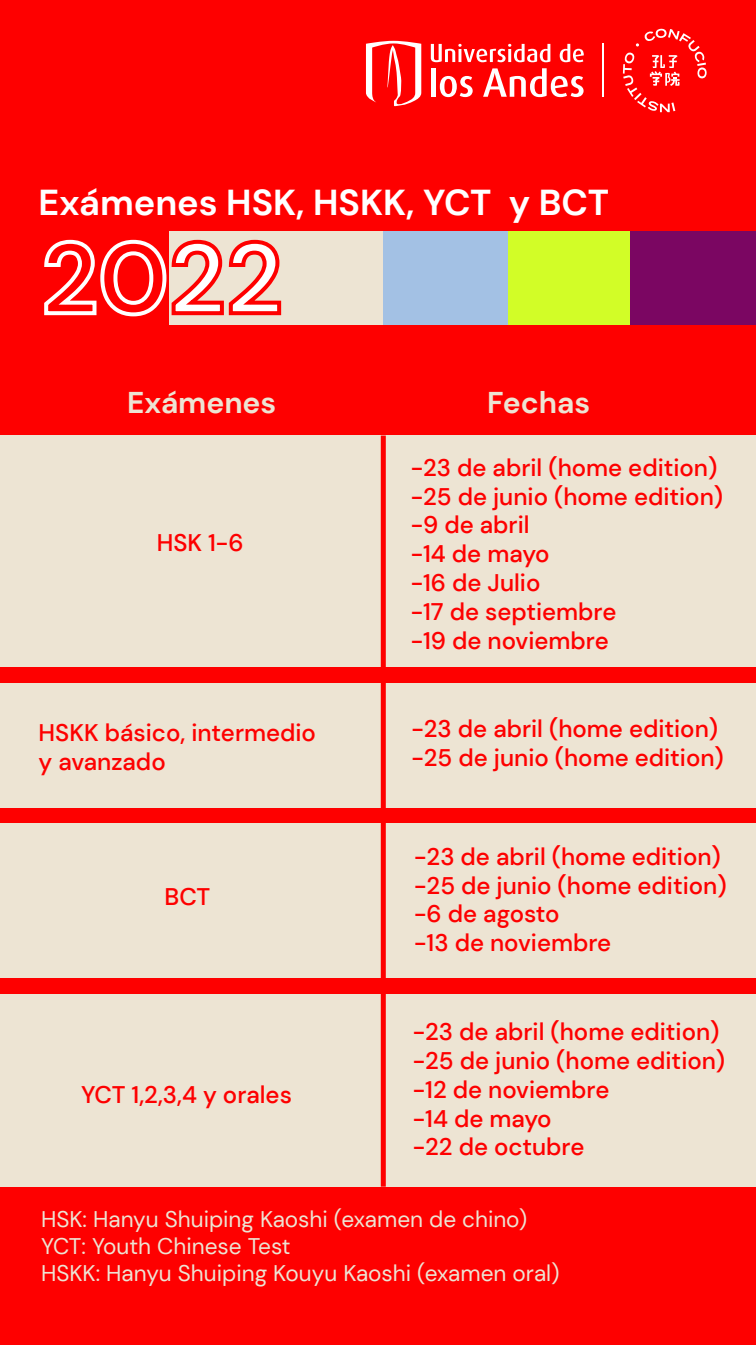
<style>
.page{position:relative;width:756px;height:1345px;background:#fff}
.page>*{position:absolute;margin:0;border:0;box-sizing:border-box;transform-origin:0 0}
.t1{font:700 100.15px "DM Sans";color:#fff}
.t2{font:700 36px "DM Sans";color:#fff}
.t3{font:700 30px "DM Sans";color:#ede4d3}
.t4{font:500 24px/28.8px "DM Sans";color:#fe0000}
.t5{font:22.6px/27.1px "DM Sans";color:#ede4d3}
</style>
<div class="page">
<div style="left:0;top:0;width:755px;height:1345px;background:#fe0000"></div>
<div style="left:170px;top:231px;width:585px;height:93px;background:#ede4d3"></div>
<svg style="left:622px;top:28px;width:84px;height:84px"></svg>
<hr style="left:602px;top:44px;width:2px;height:53px;background:#fff">
<svg style="left:366px;top:41px;width:55px;height:66px"></svg>
<svg style="left:559px;top:44px;width:24px;height:18px"></svg>
<hr style="left:431px;top:68px;width:4px;height:29px;background:#fff">
<svg style="left:440px;top:76px;width:32px;height:21px"></svg>
<svg style="left:483px;top:68px;width:100px;height:29px"></svg>
<svg style="left:431px;top:44px;width:119px;height:18px"></svg>
<svg style="left:44px;top:238px;width:238px;height:80px"></svg>
<div style="left:0;top:435px;width:755px;height:232px;background:#ede4d3"></div>
<div style="left:0;top:683px;width:755px;height:124px;background:#ede4d3"></div>
<div style="left:0;top:823px;width:755px;height:155px;background:#ede4d3"></div>
<div style="left:0;top:994px;width:755px;height:192px;background:#ede4d3"></div>
<div style="left:381px;top:435px;width:5px;height:751px;background:#fe0000"></div>
<div style="left:383px;top:231px;width:126px;height:93px;background:#a3c1e4"></div>
<div style="left:507px;top:231px;width:126px;height:93px;background:#d2fd27"></div>
<div style="left:629px;top:231px;width:126px;height:93px;background:#7b0662"></div>
<h2 class="t2" style="left:39px;top:180px;width:571px">Exámenes HSK, HSKK, YCT y BCT</h2>
<h1 class="t1" style="left:168px;top:215px;width:116px">22</h1>
<p class="t3" style="left:127px;top:384px;width:151px">Exámenes</p>
<p class="t3" style="left:487px;top:383px;width:104px">Fechas</p>
<p class="t4" style="left:157px;top:528px;width:88px">HSK 1-6</p>
<p class="t4" style="left:39px;top:718px;width:279px">HSKK básico, intermedio y avanzado</p>
<p class="t4" style="left:164px;top:882px;width:47px">BCT</p>
<p class="t4" style="left:81px;top:1080px;width:212px">YCT 1,2,3,4 y orales</p>
<p class="t4" style="left:410px;top:453px;width:314px">-23 de abril (home edition) -25 de junio (home edition) -9 de abril<br>-14 de mayo<br>-16 de Julio<br>-17 de septiembre<br>-19 de noviembre</p>
<p class="t4" style="left:411px;top:714px;width:314px">-23 de abril (home edition) -25 de junio (home edition)</p>
<p class="t4" style="left:414px;top:842px;width:314px">-23 de abril (home edition) -25 de junio (home edition) -6 de agosto<br>-13 de noviembre</p>
<p class="t4" style="left:412px;top:1017px;width:314px">-23 de abril (home edition) -25 de junio (home edition) -12 de noviembre<br>-14 de mayo<br>-22 de octubre</p>
<p class="t5" style="left:41px;top:1205px;width:520px">HSK: Hanyu Shuiping Kaoshi (examen de chino)<br>YCT: Youth Chinese Test<br>HSKK: Hanyu Shuiping Kouyu Kaoshi (examen oral)</p>
</div>
